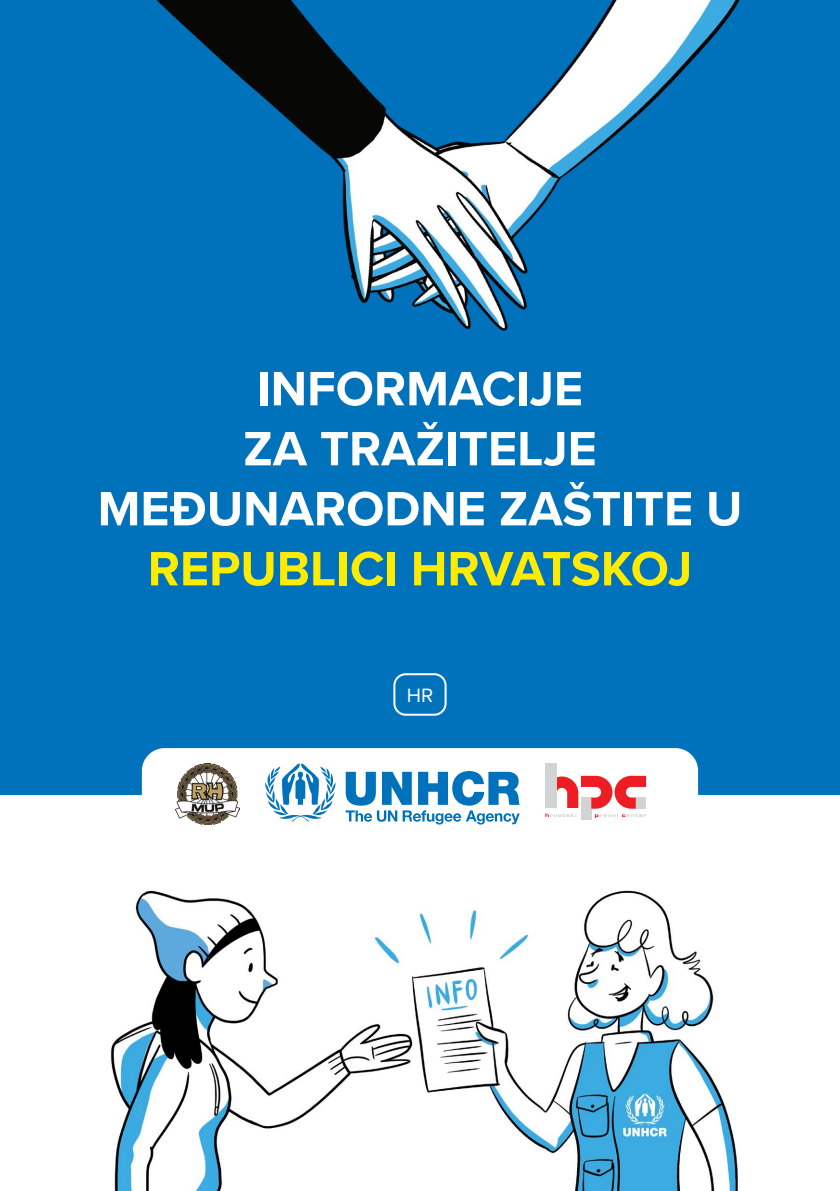
<style>
.page{position:relative;width:840px;height:1191px;background:#fff}
.page>*{position:absolute;margin:0;border:0;box-sizing:border-box;transform-origin:0 0}
.t1{font:700 50px/60px "Proxima Nova";color:#fff;text-align:center}
.t2{font:700 50px "Proxima Nova";color:#fdeb00}
.t3{font:20px "Proxima Nova";color:#fff}
</style>
<div class="page">
<div style="left:0;top:0;width:839px;height:794px;background:#0072bc"></div>
<div style="left:142px;top:748px;width:555px;height:92px;background:#fff;border-radius:23px"></div>
<img style="left:110px;top:803px;width:628px;height:388px">
<img style="left:156px;top:0;width:584px;height:331px">
<img style="left:176px;top:763px;width:63px;height:61px">
<div style="left:580px;top:797px;width:11px;height:23px;background:#d1d3d4"></div>
<svg style="left:545px;top:776px;width:101px;height:42px"></svg>
<div style="left:545px;top:763px;width:11px;height:45px;background:#d1d3d4"></div>
<svg style="left:264px;top:763px;width:72px;height:58px"></svg>
<svg style="left:345px;top:771px;width:174px;height:53px"></svg>
<div style="left:393px;top:673px;width:53px;height:42px;border:2px solid #fff;border-radius:11px"></div>
<p class="t1" style="left:98px;top:357px;width:646px">INFORMACIJE<br>ZA TRAŽITELJE<br>MEĐUNARODNE ZAŠTITE U</p>
<p class="t2" style="left:148px;top:531px;width:545px">REPUBLICI HRVATSKOJ</p>
<p class="t3" style="left:406px;top:681px;width:28px">HR</p>
</div>
